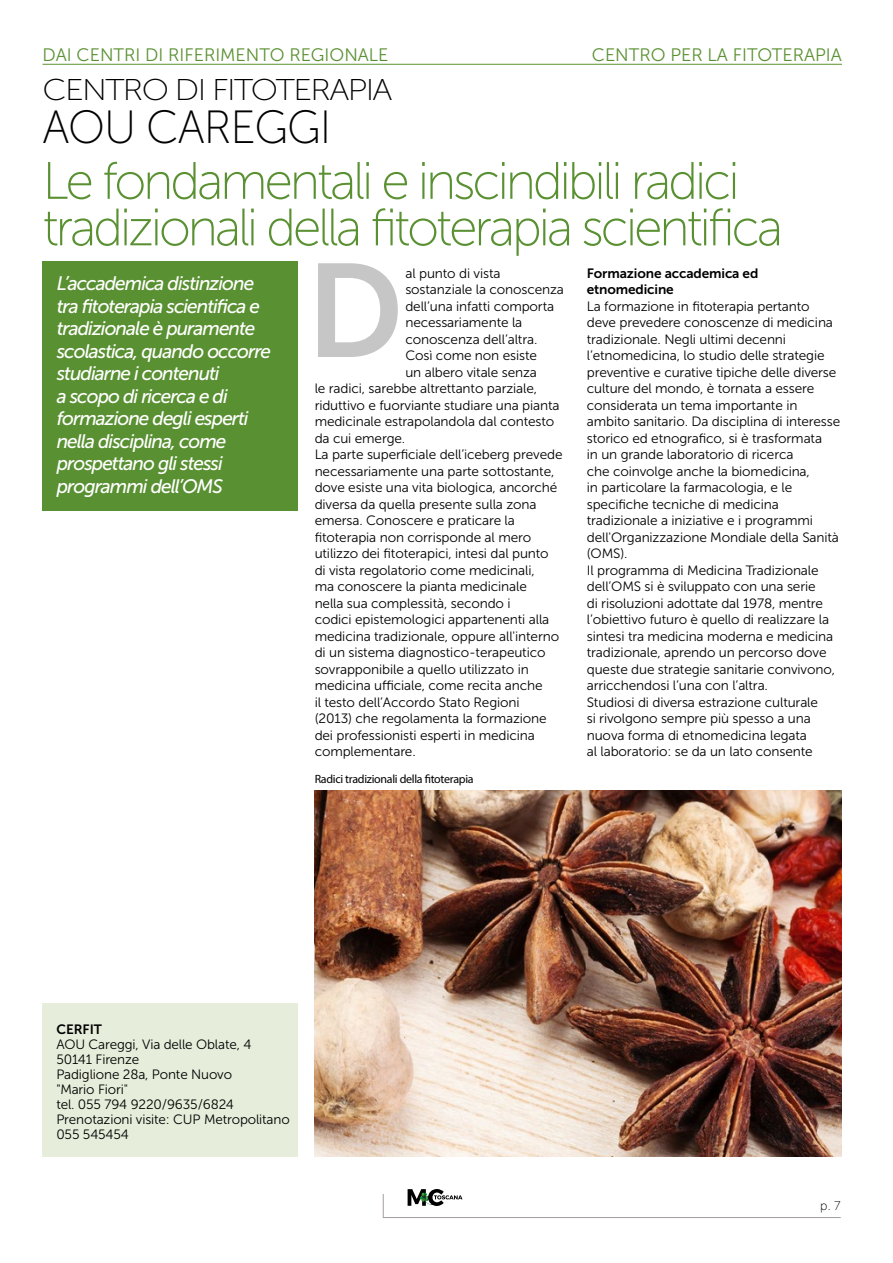
<style>
.page{position:relative;width:893px;height:1263px;background:#fff}
.page>*{position:absolute;margin:0;border:0;box-sizing:border-box;transform-origin:0 0}
.t1{font:132px "Museo Sans 700";color:#c6c6c6}
.t2{font:52.5px/46.5px "Museo Sans 100";letter-spacing:-.06em;color:#599031}
.t3{font:46.5px "Museo Sans 100";letter-spacing:-.025em;color:#000;scale:.96 1}
.t4{font:30px "Museo Sans 100";letter-spacing:-.05em;color:#000;scale:1.1 1}
.t5{font:italic 19.5px/22.5px "Museo Sans 500";letter-spacing:-.05em;color:#fff}
.t6{font:18px "Museo Sans 300";color:#599031}
.t7{font:13.5px/16.5px "Museo Sans 300";letter-spacing:-.01em;color:#000}
.t8{font:13.5px/16.5px "Museo Sans 700";letter-spacing:-.01em;color:#000}
.t9{font:12.75px "Museo Sans 100";color:#000}
.t10{font:12px "Myriad Pro";letter-spacing:-.025em;color:#000}
</style>
<div class="page">
<svg style="left:382px;top:1189px;width:459px;height:29px"></svg>
<div style="left:43px;top:1003px;width:255px;height:154px;background:#e6eedb"></div>
<div style="left:43px;top:261px;width:255px;height:249px;background:#599031"></div>
<hr style="left:43px;top:64px;width:799px;height:1px;background:#599031">
<img style="left:315px;top:791px;width:527px;height:366px">
<h3 class="t6" style="left:43px;top:45px;width:348px">DAI CENTRI DI RIFERIMENTO REGIONALE</h3>
<h3 class="t6" style="left:592px;top:45px;width:252px">CENTRO PER LA FITOTERAPIA</h3>
<h3 class="t4" style="left:43px;top:74px;width:320px">CENTRO DI FITOTERAPIA</h3>
<h3 class="t3" style="left:43px;top:102px;width:302px">AOU CAREGGI</h3>
<h2 class="t2" style="left:43px;top:158px;width:742px">Le fondamentali e inscindibili radici tradizionali della fitoterapia scientifica</h2>
<p class="t5" style="left:57px;top:272px;width:216px">L’accademica distinzione tra fitoterapia scientifica e tradizionale è puramente scolastica, quando occorre studiarne i contenuti<br>a scopo di ricerca e di formazione degli esperti nella disciplina, come prospettano gli stessi programmi dell’OMS</p>
<h1 class="t1" style="left:306px;top:238px;width:99px">D</h1>
<p class="t8" style="left:587px;top:265px;width:173px">Formazione accademica ed etnomedicine</p>
<p class="t7" style="left:587px;top:298px;width:255px">La formazione in fitoterapia pertanto deve prevedere conoscenze di medicina tradizionale. Negli ultimi decenni l’etnomedicina, lo studio delle strategie preventive e curative tipiche delle diverse culture del mondo, è tornata a essere considerata un tema importante in ambito sanitario. Da disciplina di interesse storico ed etnografico, si è trasformata<br>in un grande laboratorio di ricerca<br>che coinvolge anche la biomedicina,<br>in particolare la farmacologia, e le specifiche tecniche di medicina tradizionale a iniziative e i programmi dell'Organizzazione Mondiale della Sanità (OMS).<br>Il programma di Medicina Tradizionale dell’OMS si è sviluppato con una serie<br>di risoluzioni adottate dal 1978, mentre l’obiettivo futuro è quello di realizzare la sintesi tra medicina moderna e medicina tradizionale, aprendo un percorso dove queste due strategie sanitarie convivono, arricchendosi l’una con l’altra.<br>Studiosi di diversa estrazione culturale<br>si rivolgono sempre più spesso a una nuova forma di etnomedicina legata<br>al laboratorio: se da un lato consente</p>
<p class="t7" style="left:405px;top:265px;width:97px">al punto di vista</p>
<p class="t7" style="left:405px;top:281px;width:160px">sostanziale la conoscenza</p>
<p class="t7" style="left:405px;top:298px;width:150px">dell’una infatti comporta</p>
<p class="t7" style="left:405px;top:314px;width:118px">necessariamente la</p>
<p class="t7" style="left:405px;top:331px;width:134px">conoscenza dell’altra.</p>
<p class="t7" style="left:405px;top:347px;width:133px">Così come non esiste</p>
<p class="t7" style="left:405px;top:364px;width:133px">un albero vitale senza</p>
<p class="t7" style="left:315px;top:380px;width:224px">le radici, sarebbe altrettanto parziale,</p>
<p class="t7" style="left:315px;top:397px;width:246px">riduttivo e fuorviante studiare una pianta</p>
<p class="t7" style="left:315px;top:413px;width:241px">medicinale estrapolandola dal contesto</p>
<p class="t7" style="left:315px;top:430px;width:92px">da cui emerge.</p>
<p class="t7" style="left:315px;top:446px;width:249px">La parte superficiale dell’iceberg prevede</p>
<p class="t7" style="left:315px;top:463px;width:241px">necessariamente una parte sottostante,</p>
<p class="t7" style="left:315px;top:479px;width:244px">dove esiste una vita biologica, ancorché</p>
<p class="t7" style="left:315px;top:496px;width:223px">diversa da quella presente sulla zona</p>
<p class="t7" style="left:315px;top:512px;width:202px">emersa. Conoscere e praticare la</p>
<p class="t7" style="left:315px;top:529px;width:218px">fitoterapia non corrisponde al mero</p>
<p class="t7" style="left:315px;top:545px;width:236px">utilizzo dei fitoterapici, intesi dal punto</p>
<p class="t7" style="left:315px;top:562px;width:222px">di vista regolatorio come medicinali,</p>
<p class="t7" style="left:315px;top:578px;width:214px">ma conoscere la pianta medicinale</p>
<p class="t7" style="left:315px;top:595px;width:197px">nella sua complessità, secondo i</p>
<p class="t7" style="left:315px;top:611px;width:236px">codici epistemologici appartenenti alla</p>
<p class="t7" style="left:315px;top:628px;width:246px">medicina tradizionale, oppure all'interno</p>
<p class="t7" style="left:315px;top:644px;width:232px">di un sistema diagnostico-terapeutico</p>
<p class="t7" style="left:315px;top:661px;width:216px">sovrapponibile a quello utilizzato in</p>
<p class="t7" style="left:315px;top:677px;width:229px">medicina ufficiale, come recita anche</p>
<p class="t7" style="left:315px;top:694px;width:206px">il testo dell’Accordo Stato Regioni</p>
<p class="t7" style="left:315px;top:710px;width:233px">(2013) che regolamenta la formazione</p>
<p class="t7" style="left:315px;top:727px;width:222px">dei professionisti esperti in medicina</p>
<p class="t7" style="left:315px;top:743px;width:103px">complementare.</p>
<p class="t10" style="left:315px;top:772px;width:161px">Radici tradizionali della fitoterapia</p>
<p class="t8" style="left:56px;top:1021px;width:47px">CERFIT</p>
<p class="t7" style="left:56px;top:1037px;width:235px;line-height:15px">AOU Careggi, Via delle Oblate, 4<br>50141 Firenze<br>Padiglione 28a, Ponte Nuovo<br>"Mario Fiori"<br>tel. 055 794 9220/9635/6824<br>Prenotazioni visite: CUP Metropolitano<br>055 545454</p>
<p class="t9" style="left:820px;top:1199px;width:22px">p. 7</p>
</div>
